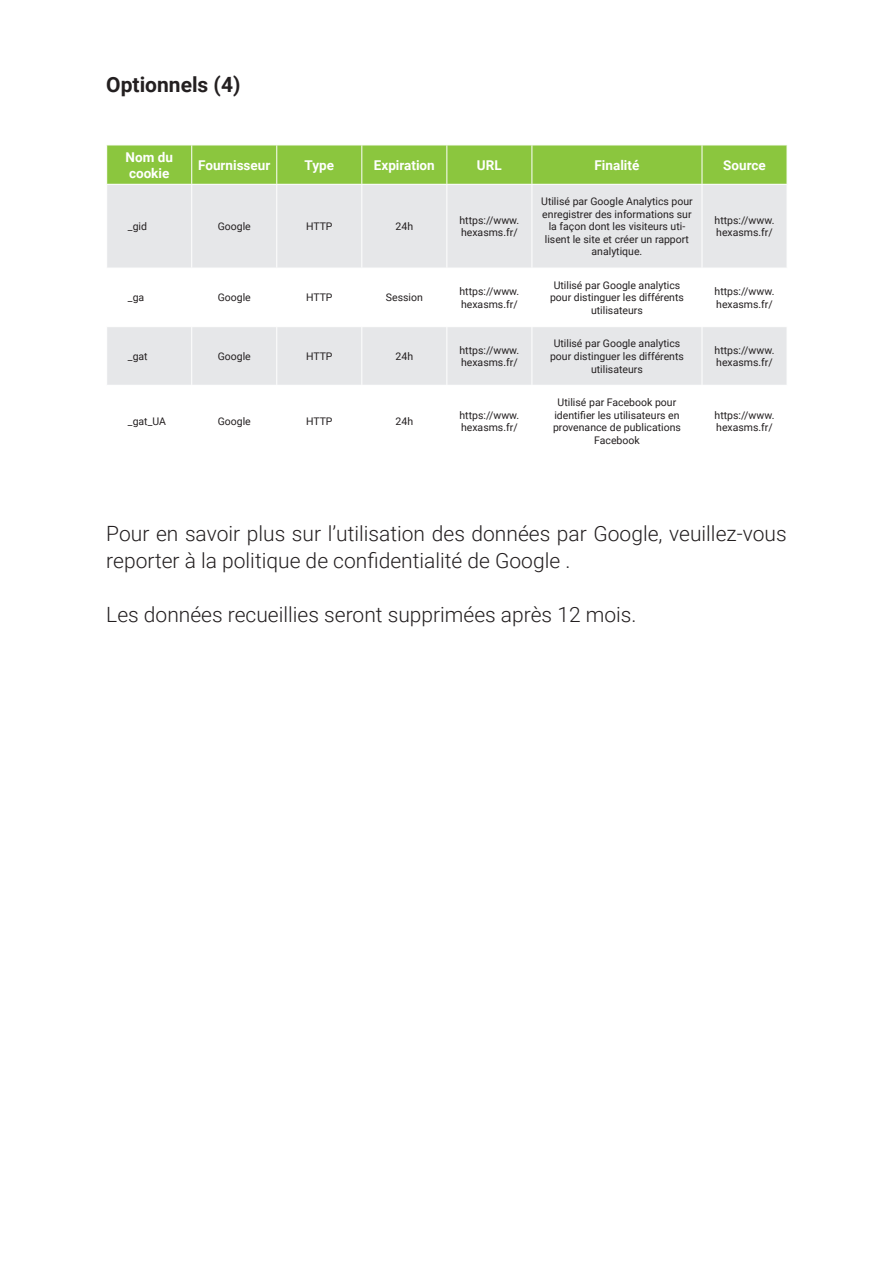
<style>
.page{position:relative;width:893px;height:1263px;background:#fff}
.page>*{position:absolute;margin:0;border:0;box-sizing:border-box;transform-origin:0 0}
.t1{font:300 21px/27px "Roboto";color:#231f20}
.t2{font:700 21px "Roboto";color:#231f20}
.t3{font:700 13.5px/16.2px "Roboto";color:#fff}
.t4{font:10.5px/12.6px "Roboto";color:#231f20}
</style>
<div class="page">
<div style="left:107px;top:146px;width:680px;height:38px;background:#8bc63e"></div>
<div style="left:107px;top:185px;width:680px;height:83px;background:#e6e7e9"></div>
<div style="left:107px;top:327px;width:680px;height:58px;background:#e6e7e9"></div>
<hr style="left:191px;top:145px;width:1px;height:39px;background:#fff">
<hr style="left:276px;top:145px;width:1px;height:39px;background:#fff">
<hr style="left:361px;top:145px;width:1px;height:39px;background:#fff">
<hr style="left:446px;top:145px;width:1px;height:39px;background:#fff">
<hr style="left:531px;top:145px;width:1px;height:39px;background:#fff">
<hr style="left:702px;top:145px;width:1px;height:39px;background:#fff">
<hr style="left:191px;top:185px;width:1px;height:83px;background:#fff">
<hr style="left:276px;top:185px;width:1px;height:83px;background:#fff">
<hr style="left:361px;top:185px;width:1px;height:83px;background:#fff">
<hr style="left:446px;top:185px;width:1px;height:83px;background:#fff">
<hr style="left:531px;top:185px;width:1px;height:83px;background:#fff">
<hr style="left:702px;top:185px;width:1px;height:83px;background:#fff">
<hr style="left:191px;top:327px;width:1px;height:58px;background:#fff">
<hr style="left:276px;top:327px;width:1px;height:58px;background:#fff">
<hr style="left:361px;top:327px;width:1px;height:58px;background:#fff">
<hr style="left:446px;top:327px;width:1px;height:58px;background:#fff">
<hr style="left:531px;top:327px;width:1px;height:58px;background:#fff">
<hr style="left:702px;top:327px;width:1px;height:58px;background:#fff">
<p class="t2" style="left:106px;top:69px;width:136px">Optionnels (4)</p>
<p class="t3" style="left:126px;top:148px;width:49px">Nom du cookie</p>
<p class="t3" style="left:198px;top:156px;width:74px">Fournisseur</p>
<p class="t3" style="left:305px;top:156px;width:31px">Type</p>
<p class="t3" style="left:374px;top:156px;width:62px">Expiration</p>
<p class="t3" style="left:477px;top:156px;width:26px">URL</p>
<p class="t3" style="left:595px;top:156px;width:46px">Finalité</p>
<p class="t3" style="left:723px;top:156px;width:44px">Source</p>
<p class="t4" style="left:128px;top:220px;width:21px">_gid</p>
<p class="t4" style="left:218px;top:220px;width:35px">Google</p>
<p class="t4" style="left:306px;top:220px;width:28px">HTTP</p>
<p class="t4" style="left:396px;top:220px;width:19px">24h</p>
<p class="t4" style="left:459px;top:213px;width:61px">https://www. hexasms.fr/</p>
<p class="t4" style="left:541px;top:194px;width:153px;text-align:center">Utilisé par Google Analytics pour enregistrer des informations sur la façon dont les visiteurs uti&shy;lisent le site et créer un rapport analytique.</p>
<p class="t4" style="left:715px;top:213px;width:61px">https://www. hexasms.fr/</p>
<p class="t4" style="left:128px;top:291px;width:18px">_ga</p>
<p class="t4" style="left:218px;top:291px;width:35px">Google</p>
<p class="t4" style="left:306px;top:291px;width:28px">HTTP</p>
<p class="t4" style="left:386px;top:291px;width:38px">Session</p>
<p class="t4" style="left:459px;top:285px;width:61px">https://www. hexasms.fr/</p>
<p class="t4" style="left:550px;top:278px;width:135px;text-align:center">Utilisé par Google analytics pour distinguer les différents utilisateurs</p>
<p class="t4" style="left:715px;top:285px;width:61px">https://www. hexasms.fr/</p>
<p class="t4" style="left:128px;top:349px;width:21px">_gat</p>
<p class="t4" style="left:218px;top:349px;width:35px">Google</p>
<p class="t4" style="left:306px;top:349px;width:28px">HTTP</p>
<p class="t4" style="left:396px;top:349px;width:19px">24h</p>
<p class="t4" style="left:459px;top:343px;width:61px">https://www. hexasms.fr/</p>
<p class="t4" style="left:550px;top:337px;width:135px;text-align:center">Utilisé par Google analytics pour distinguer les différents utilisateurs</p>
<p class="t4" style="left:715px;top:343px;width:61px">https://www. hexasms.fr/</p>
<p class="t4" style="left:128px;top:414px;width:40px">_gat_UA</p>
<p class="t4" style="left:218px;top:414px;width:35px">Google</p>
<p class="t4" style="left:306px;top:414px;width:28px">HTTP</p>
<p class="t4" style="left:396px;top:414px;width:19px">24h</p>
<p class="t4" style="left:459px;top:408px;width:61px">https://www. hexasms.fr/</p>
<p class="t4" style="left:553px;top:395px;width:129px;text-align:center">Utilisé par Facebook pour identifier les utilisateurs en provenance de publications<br>Facebook</p>
<p class="t4" style="left:715px;top:408px;width:61px">https://www. hexasms.fr/</p>
<p class="t1" style="left:106px;top:519px;width:682px">Pour en savoir plus sur l’utilisation des données par Google, veuillez-vous reporter à la politique de confidentialité de Google .</p>
<p class="t1" style="left:106px;top:600px;width:532px">Les données recueillies seront supprimées après 12 mois.</p>
</div>
